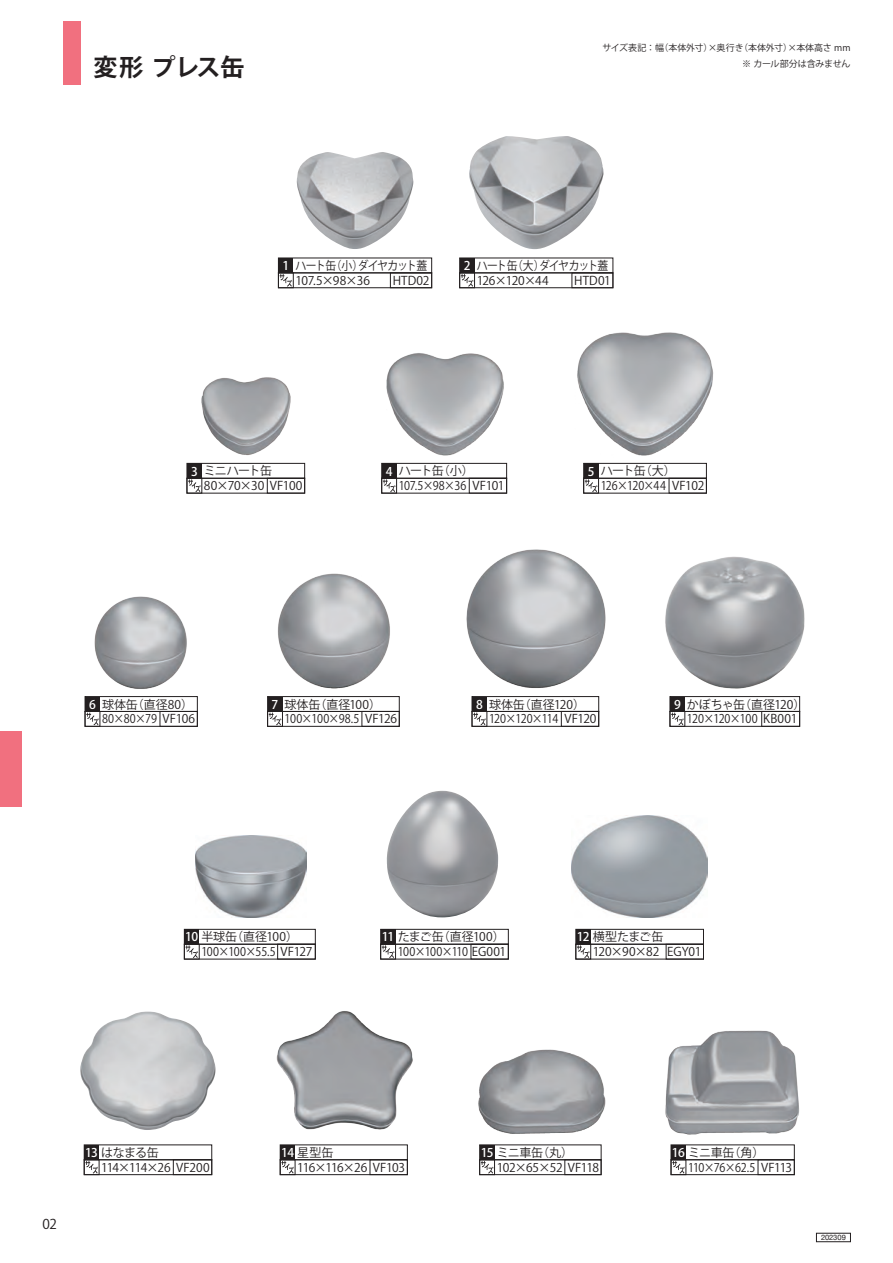
<style>
.page{position:relative;width:893px;height:1263px;background:#fff}
.page>*{position:absolute;margin:0;border:0;box-sizing:border-box;transform-origin:0 0}
.t1{font:700 24px "Koz Go Pro";letter-spacing:-.01em;color:#231f20}
.t2{font:13.5px "Koz Go Pro";color:#231f20}
.t3{font:12px/14.9px "Koz Go Pro";letter-spacing:-.03em;color:#231f20}
.t4{font:12px/14.9px "Koz Go Pro";letter-spacing:-.01em;color:#231f20}
.t5{font:12px/14.9px "Koz Go Pro";letter-spacing:-.005em;color:#231f20}
.t6{font:12px/14.9px "Koz Go Pro";letter-spacing:-.03em;color:#231f20;scale:.9 1}
.t7{font:12px/14.9px "Koz Go Pro";letter-spacing:-.065em;color:#231f20;scale:.9 1}
.t8{font:500 12px "Koz Go Pro";color:#fff}
.t9{font:9px/15.8px "Koz Go Pro";letter-spacing:-.02em;color:#231f20;text-align:right}
.t10{font:7.5px "Helvetica Neue";color:#231f20}
.s1{font-weight:500;color:#fff}
</style>
<div class="page">
<img style="left:466px;top:549px;width:140px;height:157px">
<img style="left:277px;top:573px;width:123px;height:129px">
<img style="left:84px;top:596px;width:103px;height:106px">
<img style="left:665px;top:1030px;width:135px;height:117px">
<img style="left:478px;top:1049px;width:128px;height:85px">
<img style="left:276px;top:1011px;width:137px;height:119px">
<img style="left:577px;top:332px;width:137px;height:124px">
<img style="left:386px;top:353px;width:118px;height:103px">
<img style="left:297px;top:152px;width:116px;height:97px">
<img style="left:469px;top:136px;width:134px;height:113px">
<img style="left:665px;top:556px;width:140px;height:133px">
<img style="left:387px;top:791px;width:111px;height:126px">
<img style="left:201px;top:377px;width:90px;height:78px">
<img style="left:80px;top:1011px;width:136px;height:119px">
<img style="left:572px;top:816px;width:136px;height:101px">
<img style="left:196px;top:836px;width:110px;height:81px">
<div style="left:85px;top:696px;width:113px;height:16px;border:1px solid #231f20"></div>
<div style="left:85px;top:696px;width:15px;height:15px;background:#231f20"></div>
<svg style="left:87px;top:713px;width:12px;height:11px"></svg>
<div style="left:85px;top:711px;width:113px;height:15px;border:1px solid #231f20"></div>
<div style="left:160px;top:711px;width:38px;height:15px;border:1px solid #231f20"></div>
<div style="left:84px;top:1145px;width:15px;height:15px;background:#231f20"></div>
<svg style="left:86px;top:1161px;width:12px;height:12px"></svg>
<div style="left:84px;top:1159px;width:128px;height:16px;border:1px solid #231f20"></div>
<div style="left:173px;top:1159px;width:39px;height:16px;border:1px solid #231f20"></div>
<div style="left:480px;top:1145px;width:15px;height:15px;background:#231f20"></div>
<div style="left:479px;top:1159px;width:16px;height:16px;border:1px solid #231f20"></div>
<svg style="left:481px;top:1161px;width:12px;height:12px"></svg>
<div style="left:479px;top:1159px;width:122px;height:16px;border:1px solid #231f20"></div>
<div style="left:565px;top:1159px;width:36px;height:16px;border:1px solid #231f20"></div>
<div style="left:671px;top:1145px;width:15px;height:15px;background:#231f20"></div>
<svg style="left:673px;top:1161px;width:12px;height:12px"></svg>
<div style="left:671px;top:1159px;width:123px;height:16px;border:1px solid #231f20"></div>
<div style="left:758px;top:1159px;width:36px;height:16px;border:1px solid #231f20"></div>
<div style="left:280px;top:1145px;width:15px;height:15px;background:#231f20"></div>
<svg style="left:282px;top:1161px;width:12px;height:12px"></svg>
<div style="left:280px;top:1159px;width:128px;height:16px;border:1px solid #231f20"></div>
<div style="left:370px;top:1159px;width:38px;height:16px;border:1px solid #231f20"></div>
<div style="left:267px;top:696px;width:132px;height:16px;border:1px solid #231f20"></div>
<div style="left:268px;top:696px;width:14px;height:15px;background:#231f20"></div>
<div style="left:267px;top:711px;width:16px;height:15px;border:1px solid #231f20"></div>
<svg style="left:269px;top:713px;width:12px;height:11px"></svg>
<div style="left:267px;top:711px;width:132px;height:15px;border:1px solid #231f20"></div>
<div style="left:362px;top:711px;width:37px;height:15px;border:1px solid #231f20"></div>
<div style="left:472px;top:696px;width:127px;height:16px;border:1px solid #231f20"></div>
<div style="left:472px;top:696px;width:15px;height:15px;background:#231f20"></div>
<svg style="left:474px;top:713px;width:12px;height:11px"></svg>
<div style="left:472px;top:711px;width:127px;height:15px;border:1px solid #231f20"></div>
<div style="left:561px;top:711px;width:38px;height:15px;border:1px solid #231f20"></div>
<div style="left:380px;top:929px;width:129px;height:15px;border:1px solid #231f20"></div>
<div style="left:381px;top:929px;width:15px;height:15px;background:#231f20"></div>
<div style="left:380px;top:944px;width:16px;height:15px;border:1px solid #231f20"></div>
<svg style="left:382px;top:946px;width:12px;height:11px"></svg>
<div style="left:380px;top:944px;width:129px;height:15px;border:1px solid #231f20"></div>
<div style="left:471px;top:944px;width:38px;height:15px;border:1px solid #231f20"></div>
<div style="left:576px;top:929px;width:128px;height:15px;border:1px solid #231f20"></div>
<div style="left:576px;top:929px;width:15px;height:15px;background:#231f20"></div>
<div style="left:576px;top:944px;width:15px;height:15px;border:1px solid #231f20"></div>
<svg style="left:578px;top:946px;width:12px;height:11px"></svg>
<div style="left:576px;top:944px;width:128px;height:15px;border:1px solid #231f20"></div>
<div style="left:666px;top:944px;width:38px;height:15px;border:1px solid #231f20"></div>
<div style="left:184px;top:929px;width:132px;height:15px;border:1px solid #231f20"></div>
<div style="left:184px;top:929px;width:15px;height:15px;background:#231f20"></div>
<svg style="left:186px;top:946px;width:12px;height:11px"></svg>
<div style="left:184px;top:944px;width:132px;height:15px;border:1px solid #231f20"></div>
<div style="left:277px;top:944px;width:39px;height:15px;border:1px solid #231f20"></div>
<div style="left:187px;top:463px;width:118px;height:15px;border:1px solid #231f20"></div>
<div style="left:187px;top:463px;width:15px;height:15px;background:#231f20"></div>
<svg style="left:189px;top:480px;width:12px;height:11px"></svg>
<div style="left:187px;top:478px;width:118px;height:15px;border:1px solid #231f20"></div>
<div style="left:267px;top:478px;width:38px;height:15px;border:1px solid #231f20"></div>
<div style="left:381px;top:463px;width:126px;height:15px;border:1px solid #231f20"></div>
<div style="left:382px;top:463px;width:15px;height:15px;background:#231f20"></div>
<div style="left:381px;top:478px;width:16px;height:15px;border:1px solid #231f20"></div>
<svg style="left:383px;top:480px;width:12px;height:11px"></svg>
<div style="left:381px;top:478px;width:126px;height:15px;border:1px solid #231f20"></div>
<div style="left:469px;top:478px;width:38px;height:15px;border:1px solid #231f20"></div>
<div style="left:583px;top:463px;width:124px;height:15px;border:1px solid #231f20"></div>
<div style="left:584px;top:463px;width:15px;height:15px;background:#231f20"></div>
<div style="left:583px;top:478px;width:16px;height:15px;border:1px solid #231f20"></div>
<svg style="left:585px;top:480px;width:12px;height:11px"></svg>
<div style="left:583px;top:478px;width:124px;height:15px;border:1px solid #231f20"></div>
<div style="left:669px;top:478px;width:38px;height:15px;border:1px solid #231f20"></div>
<div style="left:278px;top:258px;width:154px;height:15px;border:1px solid #231f20"></div>
<div style="left:278px;top:258px;width:15px;height:15px;background:#231f20"></div>
<div style="left:278px;top:273px;width:16px;height:15px;border:1px solid #231f20"></div>
<svg style="left:280px;top:275px;width:12px;height:11px"></svg>
<div style="left:278px;top:273px;width:154px;height:15px;border:1px solid #231f20"></div>
<div style="left:390px;top:273px;width:42px;height:15px;border:1px solid #231f20"></div>
<div style="left:459px;top:258px;width:154px;height:15px;border:1px solid #231f20"></div>
<div style="left:460px;top:258px;width:15px;height:15px;background:#231f20"></div>
<div style="left:459px;top:273px;width:16px;height:15px;border:1px solid #231f20"></div>
<svg style="left:461px;top:275px;width:12px;height:11px"></svg>
<div style="left:459px;top:273px;width:154px;height:15px;border:1px solid #231f20"></div>
<div style="left:572px;top:273px;width:41px;height:15px;border:1px solid #231f20"></div>
<div style="left:670px;top:696px;width:130px;height:16px;border:1px solid #231f20"></div>
<div style="left:670px;top:696px;width:15px;height:15px;background:#231f20"></div>
<svg style="left:672px;top:713px;width:12px;height:11px"></svg>
<div style="left:670px;top:711px;width:130px;height:15px;border:1px solid #231f20"></div>
<div style="left:761px;top:711px;width:39px;height:15px;border:1px solid #231f20"></div>
<div style="left:64px;top:21px;width:17px;height:64px;background:#f1707f"></div>
<div style="left:816px;top:1233px;width:35px;height:9px;background:#fff;border:1px solid #231f20"></div>
<div style="left:0;top:731px;width:21px;height:76px;background:#f1707f"></div>
<h1 class="t1" style="left:94px;top:52px;width:152px">変形 プレス缶</h1>
<p class="t9" style="left:602px;top:41px;width:250px">サイズ表記 ： 幅（本体外寸）×奥行き（本体外寸）×本体高さ mm ※ カール部分は含みません</p>
<p class="t8" style="left:282px;top:258px;width:8px">1</p>
<p class="t7" style="left:477px;top:258px;width:148px">ハート缶（大）ダイヤカット蓋<br>126×120×44</p>
<p class="t6" style="left:295px;top:258px;width:148px">ハート缶（小）ダイヤカット蓋<br>107.5×98×36</p>
<p class="t8" style="left:464px;top:258px;width:8px">2</p>
<p class="t3" style="left:393px;top:273px;width:38px">HTD02</p>
<p class="t3" style="left:574px;top:273px;width:38px">HTD01</p>
<p class="t8" style="left:191px;top:463px;width:8px">3</p>
<p class="t3" style="left:399px;top:464px;width:107px">ハート缶（小）<br>107.5×98×36 VF101</p>
<p class="t3" style="left:204px;top:464px;width:100px">ミニハート缶<br>80×70×30 VF100</p>
<p class="t8" style="left:386px;top:463px;width:8px">4</p>
<p class="t3" style="left:601px;top:464px;width:105px">ハート缶（大）<br>126×120×44 VF102</p>
<p class="t8" style="left:588px;top:463px;width:8px">5</p>
<p class="t5" style="left:102px;top:697px;width:95px">球体缶（直径80）<br>80×80×79 VF106</p>
<p class="t8" style="left:89px;top:697px;width:8px">6</p>
<p class="t8" style="left:272px;top:697px;width:8px">7</p>
<p class="t3" style="left:489px;top:697px;width:109px">球体缶（直径120）<br>120×120×114 VF120</p>
<p class="t4" style="left:285px;top:697px;width:114px">球体缶（直径100）<br>100×100×98.5 VF126</p>
<p class="t8" style="left:476px;top:697px;width:8px">8</p>
<p class="t4" style="left:687px;top:697px;width:120px">かぼちゃ缶（直径120）<br>120×120×100 KB001</p>
<p class="t8" style="left:674px;top:697px;width:8px">9</p>
<p class="t3" style="left:201px;top:930px;width:113px;text-indent:-16px"><span class="s1">10</span> 半球缶（直径100）<br>100×100×55.5 VF127</p>
<p class="t3" style="left:382px;top:930px;width:126px;text-align:right"><span class="s1">11</span> たまご缶（直径100）<br>100×100×110 EG001</p>
<p class="t5" style="left:593px;top:930px;width:110px;text-indent:-16px"><span class="s1">12</span> 横型たまご缶<br>120×90×82　EGY01</p>
<p class="t2" style="left:43px;top:1215px;width:16px">02</p>
<p class="t3" style="left:297px;top:1145px;width:110px;text-indent:-16px"><span class="s1">14</span> 星型缶<br>116×116×26 VF103</p>
<p class="t3" style="left:101px;top:1145px;width:110px;text-indent:-16px"><span class="s1">13</span> はなまる缶<br>114×114×26 VF200</p>
<p class="t3" style="left:497px;top:1145px;width:104px;text-indent:-16px"><span class="s1">15</span> ミニ車缶（丸）<br>102×65×52 VF118</p>
<p class="t3" style="left:688px;top:1145px;width:106px;text-indent:-16px"><span class="s1">16</span> ミニ車缶（角）<br>110×76×62.5 VF113</p>
<p class="t10" style="left:821px;top:1232px;width:26px">202309</p>
</div>
